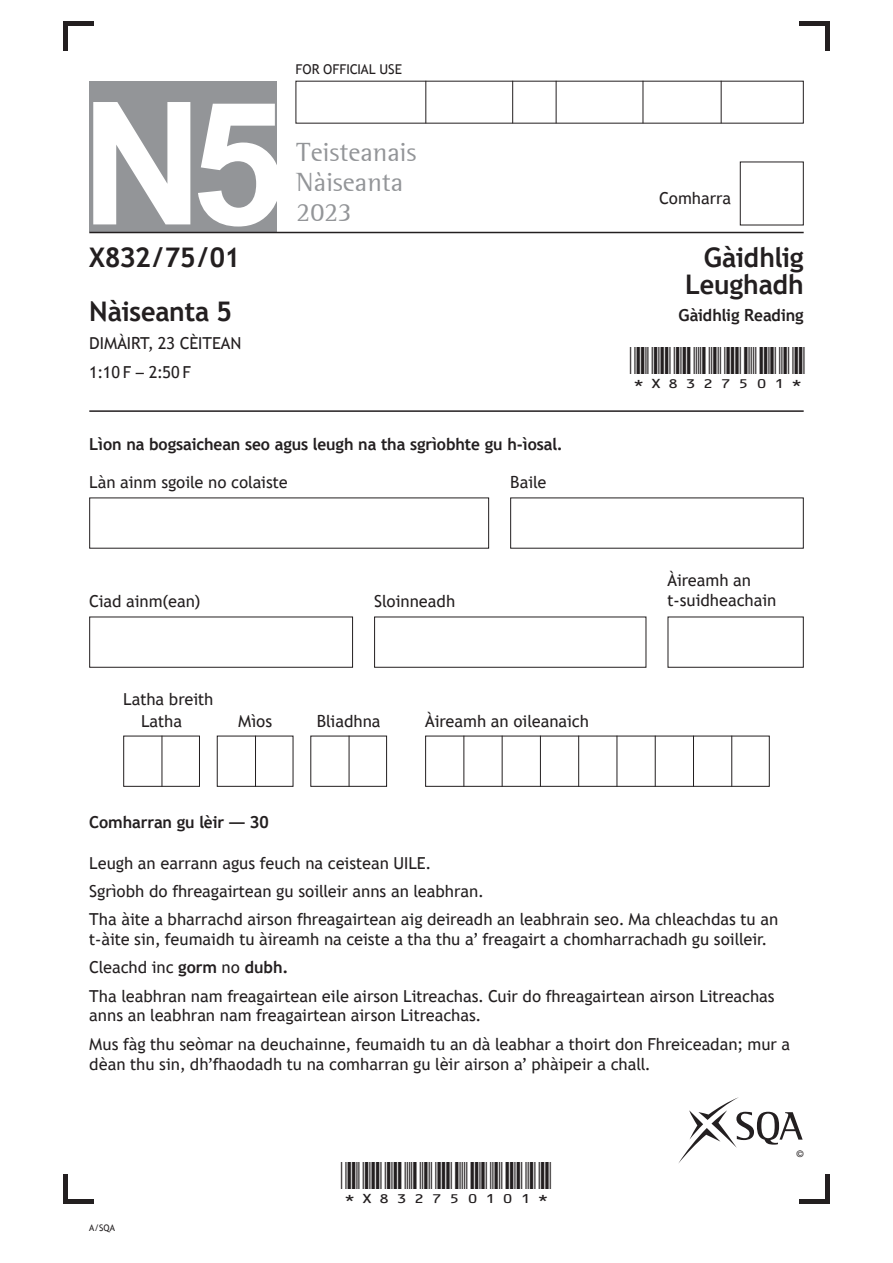
<style>
.page{position:relative;width:893px;height:1263px;background:#fff}
.page>*{position:absolute;margin:0;border:0;box-sizing:border-box;transform-origin:0 0}
.t1{font:700 171px "Arial";color:#fff}
.t2{font:700 27px/27px "Trebuchet 2010";color:#231f20;text-align:right}
.t3{font:27px/30px "Rotis Semi Serif";color:#939598}
.t4{font:18px "BC39 Short HR";color:#231f20;scale:1.25 1}
.t5{font:16.5px/28.3px "Trebuchet 2010";color:#231f20}
.t6{font:700 16.5px "Trebuchet 2010";color:#231f20}
.t7{font:13.5px "Trebuchet 2010";color:#231f20}
.t8{font:9px "Trebuchet 2010";color:#231f20}
.t9{font:9px "Helvetica";color:#231f20}
.s1{font-weight:700}
</style>
<div class="page">
<hr style="left:64px;top:21px;width:4px;height:30px;background:#231f20">
<hr style="left:825px;top:21px;width:4px;height:30px;background:#231f20">
<hr style="left:64px;top:1174px;width:4px;height:29px;background:#231f20">
<hr style="left:825px;top:1174px;width:4px;height:29px;background:#231f20">
<div style="left:64px;top:21px;width:30px;height:5px;background:#231f20"></div>
<div style="left:799px;top:21px;width:30px;height:5px;background:#231f20"></div>
<hr style="left:799px;top:1199px;width:30px;height:4px;background:#231f20">
<hr style="left:64px;top:1199px;width:30px;height:4px;background:#231f20">
<div style="left:89px;top:81px;width:187px;height:151px;background:#939598"></div>
<hr style="left:425px;top:81px;width:1px;height:42px;background:#231f20">
<hr style="left:512px;top:81px;width:1px;height:42px;background:#231f20">
<hr style="left:556px;top:81px;width:1px;height:42px;background:#231f20">
<hr style="left:643px;top:81px;width:1px;height:42px;background:#231f20">
<hr style="left:721px;top:81px;width:1px;height:42px;background:#231f20">
<div style="left:740px;top:162px;width:64px;height:63px;border:1px solid #231f20"></div>
<hr style="left:89px;top:232px;width:715px;height:1px;background:#231f20">
<hr style="left:89px;top:410px;width:715px;height:2px;background:#231f20">
<div style="left:89px;top:617px;width:264px;height:51px;border:1px solid #231f20"></div>
<div style="left:374px;top:617px;width:272px;height:51px;border:1px solid #231f20"></div>
<div style="left:668px;top:617px;width:136px;height:51px;border:1px solid #231f20"></div>
<div style="left:123px;top:736px;width:77px;height:51px;border:1px solid #231f20"></div>
<hr style="left:162px;top:736px;width:1px;height:51px;background:#231f20">
<div style="left:217px;top:736px;width:76px;height:51px;border:1px solid #231f20"></div>
<hr style="left:255px;top:736px;width:1px;height:51px;background:#231f20">
<div style="left:310px;top:736px;width:77px;height:51px;border:1px solid #231f20"></div>
<hr style="left:349px;top:736px;width:1px;height:51px;background:#231f20">
<div style="left:425px;top:736px;width:345px;height:51px;border:1px solid #231f20"></div>
<hr style="left:463px;top:736px;width:1px;height:51px;background:#231f20">
<hr style="left:502px;top:736px;width:1px;height:51px;background:#231f20">
<hr style="left:540px;top:736px;width:1px;height:51px;background:#231f20">
<hr style="left:578px;top:736px;width:1px;height:51px;background:#231f20">
<hr style="left:617px;top:736px;width:1px;height:51px;background:#231f20">
<hr style="left:655px;top:736px;width:1px;height:51px;background:#231f20">
<hr style="left:693px;top:736px;width:1px;height:51px;background:#231f20">
<hr style="left:731px;top:736px;width:1px;height:51px;background:#231f20">
<svg style="left:678px;top:1097px;width:125px;height:66px"></svg>
<h1 class="t1" style="left:81px;top:50px;width:206px">N5</h1>
<p class="t7" style="left:296px;top:60px;width:108px">FOR OFFICIAL USE</p>
<h2 class="t3" style="left:296px;top:137px;width:122px">Teisteanais<br>Nàiseanta<br>2023</h2>
<p class="t5" style="left:659px;top:184px;width:73px">Comharra</p>
<h2 class="t2" style="left:685px;top:243px;width:120px">Gàidhlig<br>Leughadh</h2>
<h2 class="t2" style="left:89px;top:243px;width:153px">X832/75/01</h2>
<h2 class="t2" style="left:89px;top:298px;width:144px">Nàiseanta 5</h2>
<p class="t6" style="left:678px;top:304px;width:127px">Gàidhlig Reading</p>
<p class="t5" style="left:89px;top:329px;width:154px">DIMÀIRT, 23 CÈITEAN<br>1:10 F – 2:50 F</p>
<p class="t4" style="left:630px;top:357px;width:142px">*X8327501*</p>
<p class="t6" style="left:89px;top:434px;width:475px">Lìon na bogsaichean seo agus leugh na tha sgrìobhte gu h-ìosal.</p>
<p class="t5" style="left:89px;top:468px;width:200px">Làn ainm sgoile no colaiste</p>
<p class="t5" style="left:510px;top:468px;width:38px">Baile</p>
<p class="t5" style="left:89px;top:587px;width:113px">Ciad ainm(ean)</p>
<p class="t5" style="left:374px;top:587px;width:83px">Sloinneadh</p>
<p class="t5" style="left:141px;top:688px;width:74px;line-height:21.3px;text-indent:-18px">Latha breith<br>Latha</p>
<p class="t5" style="left:238px;top:706px;width:36px">Mìos</p>
<p class="t5" style="left:317px;top:706px;width:65px">Bliadhna</p>
<p class="t5" style="left:425px;top:706px;width:165px">Àireamh an oileanaich</p>
<p class="t5" style="left:668px;top:570px;width:110px;line-height:19.8px">Àireamh an t-suidheachain</p>
<p class="t6" style="left:89px;top:811px;width:181px">Comharran gu lèir — 30</p>
<p class="t5" style="left:89px;top:848px;width:690px">Leugh an earrann agus feuch na ceistean UILE.<br>Sgrìobh do fhreagairtean gu soilleir anns an leabhran.<br>Tha àite a bharrachd airson fhreagairtean aig deireadh an leabhrain seo. Ma chleachdas tu an</p>
<p class="t5" style="left:89px;top:925px;width:687px">t-àite sin, feumaidh tu àireamh na ceiste a tha thu a’ freagairt a chomharrachadh gu soilleir.<br>Cleachd inc <span class="s1">gorm</span> no <span class="s1">dubh.<br></span>Tha leabhran nam freagairtean eile airson Litreachas. Cuir do fhreagairtean airson Litreachas</p>
<p class="t5" style="left:89px;top:1001px;width:702px">anns an leabhran nam freagairtean airson Litreachas.<br>Mus fàg thu seòmar na deuchainne, feumaidh tu an dà leabhar a thoirt don Fhreiceadan; mur a</p>
<p class="t5" style="left:89px;top:1049px;width:562px">dèan thu sin, dh’fhaodadh tu na comharran gu lèir airson a’ phàipeir a chall.</p>
<p class="t8" style="left:89px;top:1222px;width:27px">A/SQA</p>
<p class="t4" style="left:341px;top:1172px;width:170px">*X832750101*</p>
<p class="t9" style="left:797px;top:1149px;width:8px">©</p>
</div>
